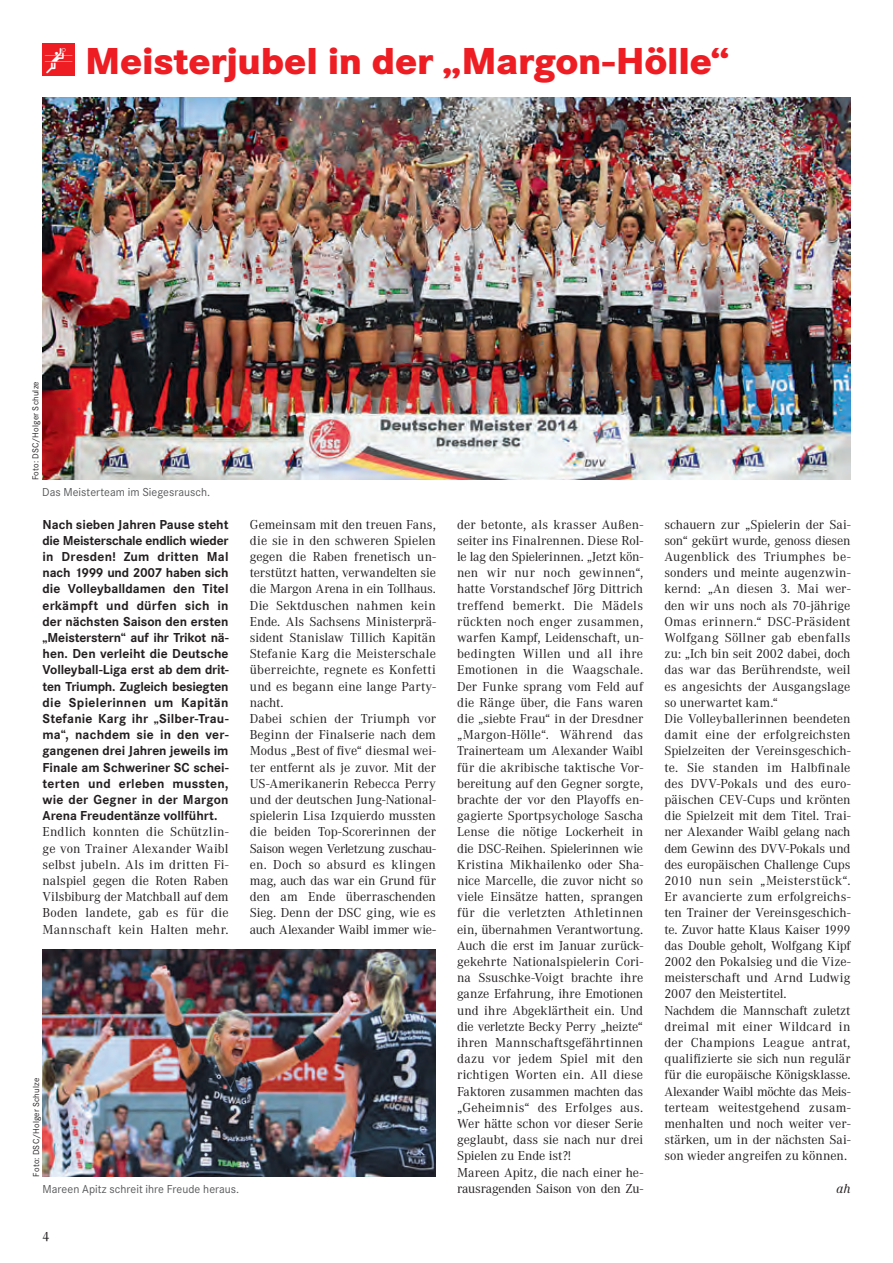
<style>
.page{position:relative;width:893px;height:1263px;background:#fff}
.page>*{position:absolute;margin:0;border:0;box-sizing:border-box;transform-origin:0 0}
.t1{font:800 39px "Corporate S";letter-spacing:-.005em;color:#ee1d23}
.t2{font:13.5px/16.2px "Corporate A";letter-spacing:.005em;color:#231f20}
.t3{font:700 13.5px/16.2px "Corporate S";letter-spacing:.005em;color:#231f20;text-align:justify}
.t4{font:italic 13.5px "Corporate A";color:#231f20}
.t5{font:12px "Corporate S";letter-spacing:.005em;color:#57585a}
.t6{font:9px "Corporate S";letter-spacing:.02em;color:#231f20}
</style>
<div class="page">
<img style="left:43px;top:97px;width:807px;height:383px">
<img style="left:43px;top:950px;width:393px;height:227px">
<div style="left:43px;top:43px;width:32px;height:33px;background:#ee1d23"></div>
<h1 class="t1" style="left:85px;top:38px;width:645px">Meisterjubel in der „Margon-Hölle“</h1>
<p class="t6" style="left:31px;top:480px;width:100px;rotate:-90deg">Foto: DSC/Holger Schulze</p>
<p class="t5" style="left:42px;top:486px;width:170px">Das Meisterteam im Siegesrausch.</p>
<p class="t3" style="left:43px;top:516px;width:188px">Nach sieben Jahren Pause steht die Meisterschale endlich wieder in Dresden! Zum dritten Mal nach 1999 und 2007 haben sich die Volleyballdamen den Titel erkämpft und dürfen sich in der nächsten Saison den ersten „Meisterstern“ auf ihr Trikot nä&shy;hen. Den verleiht die Deutsche Volleyball-Liga erst ab dem drit&shy;ten Triumph. Zugleich besiegten die Spielerinnen um Kapitän Stefanie Karg ihr „Silber-Trau&shy;ma“, nachdem sie in den ver&shy;gangenen drei Jahren jeweils im Finale am Schweriner SC schei&shy;terten und erleben mussten, wie der Gegner in der Margon Arena Freudentänze vollführt.</p>
<p class="t2" style="left:43px;top:824px;width:188px;text-align:justify">Endlich konnten die Schützlin&shy;ge von Trainer Alexander Waibl selbst jubeln. Als im dritten Fi&shy;nalspiel gegen die Roten Raben Vilsbiburg der Matchball auf dem Boden landete, gab es für die Mannschaft kein Halten mehr.</p>
<p class="t6" style="left:31px;top:1177px;width:100px;rotate:-90deg">Foto: DSC/Holger Schulze</p>
<p class="t5" style="left:43px;top:1182px;width:198px">Mareen Apitz schreit ihre Freude heraus.</p>
<p class="t2" style="left:250px;top:516px;width:188px">Gemeinsam mit den treuen Fans, die sie in den schweren Spielen gegen die Raben frenetisch un&shy;terstützt hatten, verwandelten sie die Margon Arena in ein Tollhaus.<br>Die Sektduschen nahmen kein<br>Ende. Als Sachsens Ministerprä&shy;sident Stanislaw Tillich Kapitän<br>Stefanie Karg die Meisterschale überreichte, regnete es Konfetti und es begann eine lange Party&shy;nacht.<br>Dabei schien der Triumph vor<br>Beginn der Finalserie nach dem<br>Modus „Best of five“ diesmal wei&shy;ter entfernt als je zuvor. Mit der<br>US-Amerikanerin Rebecca Perry und der deutschen Jung-National&shy;spielerin Lisa Izquierdo mussten die beiden Top-Scorerinnen der<br>Saison wegen Verletzung zuschau&shy;en. Doch so absurd es klingen mag, auch das war ein Grund für den am Ende überraschenden<br>Sieg. Denn der DSC ging, wie es auch Alexander Waibl immer wie-</p>
<p class="t2" style="left:457px;top:516px;width:188px">der betonte, als krasser Außen&shy;seiter ins Finalrennen. Diese Rol&shy;le lag den Spielerinnen. „Jetzt kön&shy;nen wir nur noch gewinnen“, hatte Vorstandschef Jörg Dittrich treffend bemerkt. Die Mädels rückten noch enger zusammen, warfen Kampf, Leidenschaft, un&shy;bedingten Willen und all ihre<br>Emotionen in die Waagschale.<br>Der Funke sprang vom Feld auf die Ränge über, die Fans waren die „siebte Frau“ in der Dresdner „Margon-Hölle“. Während das<br>Trainerteam um Alexander Waibl für die akribische taktische Vor&shy;bereitung auf den Gegner sorgte, brachte der vor den Playoffs en&shy;gagierte Sportpsychologe Sascha<br>Lense die nötige Lockerheit in die DSC-Reihen. Spielerinnen wie<br>Kristina Mikhailenko oder Sha&shy;nice Marcelle, die zuvor nicht so viele Einsätze hatten, sprangen für die verletzten Athletinnen ein, übernahmen Verantwortung.<br>Auch die erst im Januar zurück&shy;gekehrte Nationalspielerin Cori&shy;na Ssuschke-Voigt brachte ihre ganze Erfahrung, ihre Emotionen und ihre Abgeklärtheit ein. Und die verletzte Becky Perry „heizte“ ihren Mannschaftsgefährtinnen dazu vor jedem Spiel mit den richtigen Worten ein. All diese<br>Faktoren zusammen machten das „Geheimnis“ des Erfolges aus.<br>Wer hätte schon vor dieser Serie geglaubt, dass sie nach nur drei<br>Spielen zu Ende ist?!<br>Mareen Apitz, die nach einer he&shy;rausragenden Saison von den Zu-</p>
<p class="t2" style="left:664px;top:516px;width:188px">schauern zur „Spielerin der Sai&shy;son“ gekürt wurde, genoss diesen<br>Augenblick des Triumphes be&shy;sonders und meinte augenzwin&shy;kernd: „An diesen 3. Mai wer&shy;den wir uns noch als 70-jährige<br>Omas erinnern.“ DSC-Präsident<br>Wolfgang Söllner gab ebenfalls zu: „Ich bin seit 2002 dabei, doch das war das Berührendste, weil es angesichts der Ausgangslage so unerwartet kam.“<br>Die Volleyballerinnen beendeten damit eine der erfolgreichsten<br>Spielzeiten der Vereinsgeschich&shy;te. Sie standen im Halbfinale des DVV-Pokals und des euro&shy;päischen CEV-Cups und krönten die Spielzeit mit dem Titel. Trai&shy;ner Alexander Waibl gelang nach dem Gewinn des DVV-Pokals und des europäischen Challenge Cups<br>2010 nun sein „Meisterstück“.<br>Er avancierte zum erfolgreichs&shy;ten Trainer der Vereinsgeschich&shy;te. Zuvor hatte Klaus Kaiser 1999 das Double geholt, Wolfgang Kipf<br>2002 den Pokalsieg und die Vize&shy;meisterschaft und Arnd Ludwig<br>2007 den Meistertitel.<br>Nachdem die Mannschaft zuletzt dreimal mit einer Wildcard in der Champions League antrat, qualifizierte sie sich nun regulär für die europäische Königsklasse.<br>Alexander Waibl möchte das Meis&shy;terteam weitestgehend zusam&shy;menhalten und noch weiter ver&shy;stärken, um in der nächsten Sai&shy;son wieder angreifen zu können.</p>
<p class="t4" style="left:836px;top:1181px;width:15px">ah</p>
<p class="t2" style="left:43px;top:1229px;width:9px">4</p>
</div>
